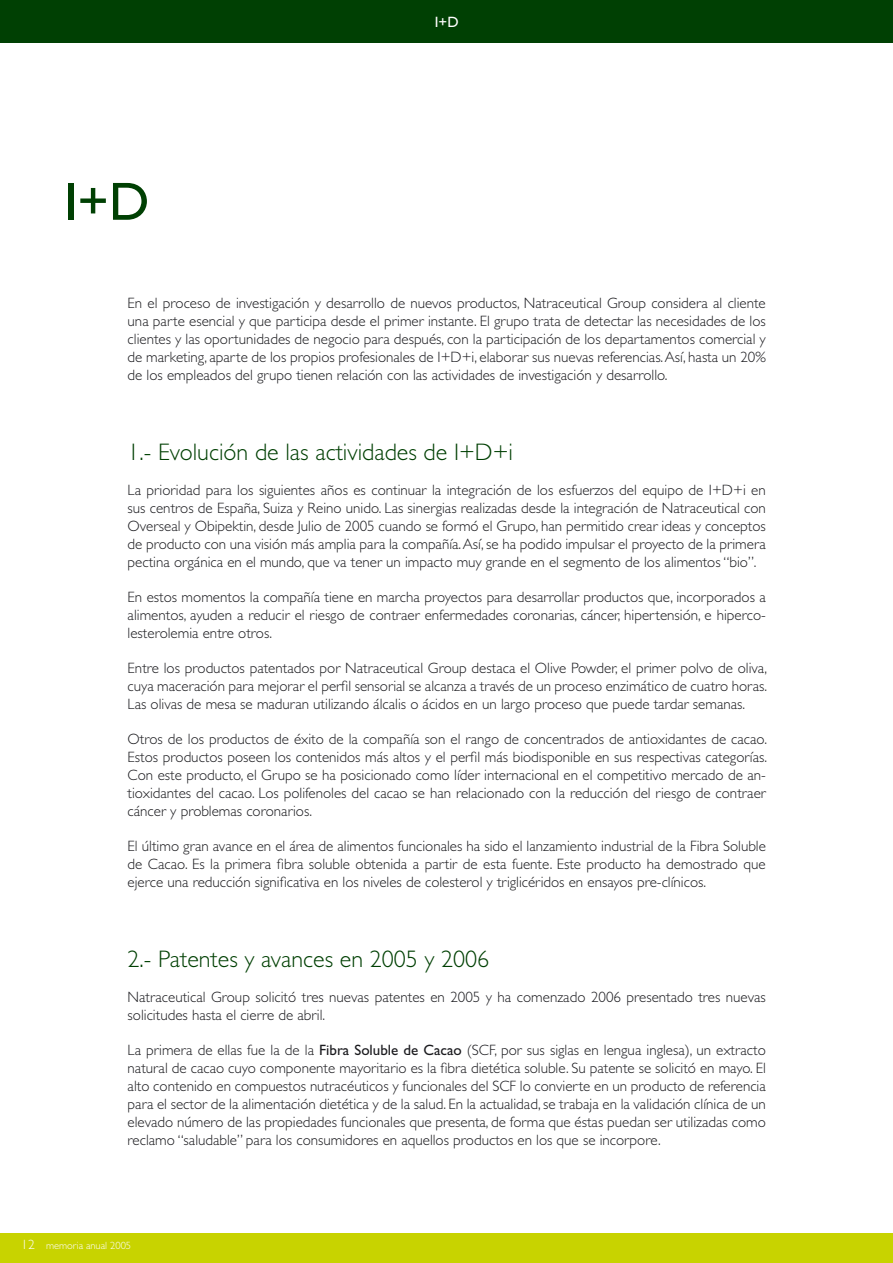
<style>
.page{position:relative;width:893px;height:1263px;background:#fff}
.page>*{position:absolute;margin:0;border:0;box-sizing:border-box;transform-origin:0 0}
.t1{font:54px "Gill Sans Std";color:#004003}
.t2{font:300 24px "Gill Sans Std";color:#004003}
.t3{font:300 15px/18px "Gill Sans Std";color:#1b1b1f;text-align:justify}
.t4{font:15px "Gill Sans Std";color:#fff}
.t5{font:300 10.5px "Gill Sans Std";color:#fff}
.s1{font-weight:400}
.s2{font-size:13.5px}
</style>
<div class="page">
<div style="left:0;top:1233px;width:892px;height:30px;background:#c8d300"></div>
<div style="left:0;top:0;width:892px;height:43px;background:#004003"></div>
<h1 class="t1" style="left:64px;top:181px;width:87px">I+D</h1>
<p class="t4" style="left:435px;top:17px;width:25px">I+D</p>
<p class="t3" style="left:128px;top:295px;width:639px">En el proceso de investigación y desarrollo de nuevos productos, Natraceutical Group considera al cliente una parte esencial y que participa desde el primer instante. El grupo trata de detectar las necesidades de los clientes y las oportunidades de negocio para después, con la participación de los departamentos comercial y de marketing, aparte de los propios profesionales de I+D+i, elaborar sus nuevas referencias. Así, hasta un 20% de los empleados del grupo tienen relación con las actividades de investigación y desarrollo.</p>
<h2 class="t2" style="left:128px;top:443px;width:387px">1.- Evolución de las actividades de I+D+i</h2>
<p class="t3" style="left:128px;top:482px;width:639px">La prioridad para los siguientes años es continuar la integración de los esfuerzos del equipo de I+D+i en sus centros de España, Suiza y Reino unido. Las sinergias realizadas desde la integración de Natraceutical con Overseal y Obipektin, desde Julio de 2005 cuando se formó el Grupo, han permitido crear ideas y conceptos de producto con una visión más amplia para la compañía. Así, se ha podido impulsar el proyecto de la primera pectina orgánica en el mundo, que va tener un impacto muy grande en el segmento de los alimentos “bio”.</p>
<p class="t3" style="left:128px;top:589px;width:639px">En estos momentos la compañía tiene en marcha proyectos para desarrollar productos que, incorporados a alimentos, ayuden a reducir el riesgo de contraer enfermedades coronarias, cáncer, hipertensión, e hiperco&shy;lesterolemia entre otros.</p>
<p class="t3" style="left:128px;top:660px;width:641px">Entre los productos patentados por Natraceutical Group destaca el Olive Powder, el primer polvo de oliva, cuya maceración para mejorar el perfil sensorial se alcanza a través de un proceso enzimático de cuatro horas.<br>Las olivas de mesa se maduran utilizando álcalis o ácidos en un largo proceso que puede tardar semanas.</p>
<p class="t3" style="left:128px;top:731px;width:641px">Otros de los productos de éxito de la compañía son el rango de concentrados de antioxidantes de cacao.<br>Estos productos poseen los contenidos más altos y el perfil más biodisponible en sus respectivas categorías.<br>Con este producto, el Grupo se ha posicionado como líder internacional en el competitivo mercado de an&shy;tioxidantes del cacao. Los polifenoles del cacao se han relacionado con la reducción del riesgo de contraer cáncer y problemas coronarios.</p>
<p class="t3" style="left:128px;top:838px;width:639px">El último gran avance en el área de alimentos funcionales ha sido el lanzamiento industrial de la Fibra Soluble de Cacao. Es la primera fibra soluble obtenida a partir de esta fuente. Este producto ha demostrado que ejerce una reducción significativa en los niveles de colesterol y triglicéridos en ensayos pre-clínicos.</p>
<h2 class="t2" style="left:128px;top:950px;width:363px">2.- Patentes y avances en 2005 y 2006</h2>
<p class="t3" style="left:128px;top:989px;width:639px">Natraceutical Group solicitó tres nuevas patentes en 2005 y ha comenzado 2006 presentado tres nuevas solicitudes hasta el cierre de abril.</p>
<p class="t3" style="left:128px;top:1042px;width:639px">La primera de ellas fue la de la <span class="s1">Fibra Soluble de Cacao</span> (SCF, por sus siglas en lengua inglesa), un extracto natural de cacao cuyo componente mayoritario es la fibra dietética soluble. Su patente se solicitó en mayo. El alto contenido en compuestos nutracéuticos y funcionales del SCF lo convierte en un producto de referencia para el sector de la alimentación dietética y de la salud. En la actualidad, se trabaja en la validación clínica de un elevado número de las propiedades funcionales que presenta, de forma que éstas puedan ser utilizadas como reclamo “saludable” para los consumidores en aquellos productos en los que se incorpore.</p>
<p class="t5" style="left:21px;top:1242px;width:111px"><span class="s2">12</span> memoria anual 2005</p>
</div>
